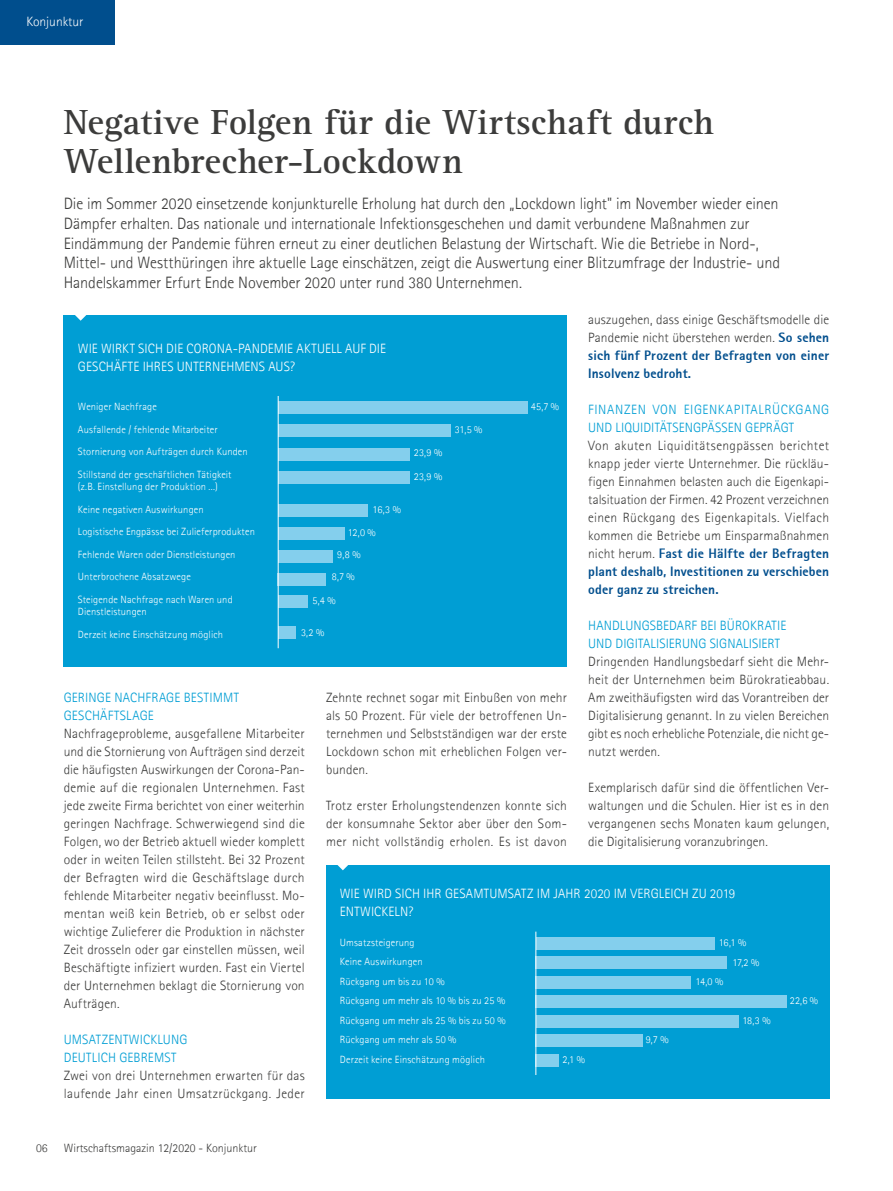
<style>
.page{position:relative;width:893px;height:1191px;background:#fff}
.page>*{position:absolute;margin:0;border:0;box-sizing:border-box;transform-origin:0 0}
.t1{font:700 36px/39px "Rotis Serif Std";letter-spacing:.005em;color:#3c3c3b}
.t2{font:300 16.5px/19.8px "Agfa Rotis Sans Serif";letter-spacing:-.005em;color:#3c3c3b}
.t3{font:300 13.5px/18px "Agfa Rotis Sans Serif";letter-spacing:.01em;color:#3c3c3b;text-align:justify}
.t4{font:300 13.5px/18px "Agfa Rotis Sans Serif";color:#fff}
.t5{font:300 13.5px/18px "Agfa Rotis Sans Serif";letter-spacing:.01em;color:#009ed4}
.t6{font:300 13.5px/18px "Agfa Rotis Sans Serif";letter-spacing:.03em;color:#009ed4}
.t7{font:300 12px "Agfa Rotis Sans Serif";color:#3c3c3b}
.t8{font:300 10.5px/22.5px "Agfa Rotis Sans Serif";letter-spacing:.01em;color:#fff}
.s1{font-weight:800;color:#004e8d}
</style>
<div class="page">
<div style="left:326px;top:864px;width:503px;height:234px;background:#009ed4"></div>
<div style="left:64px;top:315px;width:503px;height:351px;background:#009ed4"></div>
<div style="left:0;top:0;width:114px;height:45px;background:#004e8d"></div>
<svg style="left:75px;top:315px;width:12px;height:6px"></svg>
<div style="left:278px;top:401px;width:249px;height:13px;background:#84cfed"></div>
<svg style="left:337px;top:864px;width:12px;height:6px"></svg>
<div style="left:278px;top:424px;width:173px;height:13px;background:#84cfed"></div>
<div style="left:278px;top:447px;width:132px;height:13px;background:#84cfed"></div>
<div style="left:278px;top:471px;width:132px;height:13px;background:#84cfed"></div>
<div style="left:278px;top:504px;width:90px;height:13px;background:#84cfed"></div>
<div style="left:278px;top:527px;width:66px;height:13px;background:#84cfed"></div>
<div style="left:278px;top:550px;width:54px;height:12px;background:#84cfed"></div>
<div style="left:278px;top:573px;width:48px;height:12px;background:#84cfed"></div>
<div style="left:278px;top:595px;width:30px;height:13px;background:#84cfed"></div>
<div style="left:278px;top:626px;width:18px;height:13px;background:#84cfed"></div>
<hr style="left:278px;top:396px;width:1px;height:252px;background:#fff">
<div style="left:536px;top:936px;width:178px;height:13px;background:#84cfed"></div>
<div style="left:536px;top:956px;width:191px;height:13px;background:#84cfed"></div>
<div style="left:536px;top:975px;width:155px;height:13px;background:#84cfed"></div>
<div style="left:536px;top:995px;width:251px;height:13px;background:#84cfed"></div>
<div style="left:536px;top:1014px;width:203px;height:13px;background:#84cfed"></div>
<div style="left:536px;top:1034px;width:107px;height:13px;background:#84cfed"></div>
<div style="left:536px;top:1053px;width:23px;height:13px;background:#84cfed"></div>
<hr style="left:535px;top:931px;width:1px;height:144px;background:#fff">
<p class="t4" style="left:26px;top:12px;width:59px">Konjunktur</p>
<h1 class="t1" style="left:64px;top:103px;width:651px">Negative Folgen für die Wirtschaft durch<br>Wellenbrecher-Lockdown</h1>
<p class="t2" style="left:64px;top:193px;width:718px">Die im Sommer 2020 einsetzende konjunkturelle Erholung hat durch den „Lockdown light" im November wieder einen Dämpfer erhalten. Das nationale und internationale Infektionsgeschehen und damit verbundene Maßnahmen zur Eindämmung der Pandemie führen erneut zu einer deutlichen Belastung der Wirtschaft. Wie die Betriebe in Nord-, Mittel- und Westthüringen ihre aktuelle Lage einschätzen, zeigt die Auswertung einer Blitzumfrage der Industrie- und Handelskammer Erfurt Ende November 2020 unter rund 380 Unternehmen.</p>
<p class="t3" style="left:588px;top:310px;width:242px">auszugehen, dass einige Geschäftsmodelle die Pandemie nicht überstehen werden. <span class="s1">So sehen sich fünf Prozent der Befragten von einer Insolvenz bedroht.</span></p>
<p class="t6" style="left:588px;top:400px;width:242px">FINANZEN VON EIGENKAPITALRÜCKGANG<br>UND LIQUIDITÄTSENGPÄSSEN GEPRÄGT</p>
<p class="t3" style="left:588px;top:436px;width:242px">Von akuten Liquiditätsengpässen berichtet knapp jeder vierte Unternehmer. Die rückläu&shy;figen Einnahmen belasten auch die Eigenkapi&shy;talsituation der Firmen. 42 Prozent verzeichnen einen Rückgang des Eigenkapitals. Vielfach kommen die Betriebe um Einsparmaßnahmen nicht herum. <span class="s1">Fast die Hälfte der Befragten plant deshalb, Investitionen zu verschieben oder ganz zu streichen.</span></p>
<p class="t5" style="left:588px;top:616px;width:200px">HANDLUNGSBEDARF BEI BÜROKRATIE<br>UND DIGITALISIERUNG SIGNALISIERT</p>
<p class="t3" style="left:588px;top:652px;width:242px">Dringenden Handlungsbedarf sieht die Mehr&shy;heit der Unternehmen beim Bürokratieabbau.<br>Am zweithäufigsten wird das Vorantreiben der Digitalisierung genannt. In zu vielen Bereichen gibt es noch erhebliche Potenziale, die nicht ge&shy;nutzt werden.</p>
<p class="t3" style="left:588px;top:778px;width:242px">Exemplarisch dafür sind die öffentlichen Ver&shy;waltungen und die Schulen. Hier ist es in den vergangenen sechs Monaten kaum gelungen, die Digitalisierung voranzubringen.</p>
<p class="t4" style="left:78px;top:339px;width:310px">WIE WIRKT SICH DIE CORONA-PANDEMIE AKTUELL AUF DIE<br>GESCHÄFTE IHRES UNTERNEHMENS AUS?</p>
<p class="t8" style="left:78px;top:395px;width:171px">Weniger Nachfrage<br>Ausfallende / fehlende Mitarbeiter Stornierung von Aufträgen durch Kunden Stillstand der geschäftlichen Tätigkeit</p>
<p class="t8" style="left:78px;top:475px;width:178px">(z.B. Einstellung der Produktion ...)<br>Keine negativen Auswirkungen<br>Logistische Engpässe bei Zulieferprodukten Fehlende Waren oder Dienstleistungen Unterbrochene Absatzwege<br>Steigende Nachfrage nach Waren und</p>
<p class="t8" style="left:78px;top:600px;width:147px">Dienstleistungen<br>Derzeit keine Einschätzung möglich</p>
<p class="t8" style="left:531px;top:395px;width:30px">45,7 %</p>
<p class="t8" style="left:455px;top:417px;width:29px">31,5 %</p>
<p class="t8" style="left:414px;top:441px;width:30px">23,9 %</p>
<p class="t8" style="left:414px;top:465px;width:30px">23,9 %</p>
<p class="t8" style="left:373px;top:498px;width:30px">16,3 %</p>
<p class="t8" style="left:348px;top:521px;width:29px">12,0 %</p>
<p class="t8" style="left:337px;top:543px;width:25px">9,8 %</p>
<p class="t8" style="left:332px;top:565px;width:25px">8,7 %</p>
<p class="t8" style="left:313px;top:589px;width:25px">5,4 %</p>
<p class="t8" style="left:301px;top:621px;width:25px">3,2 %</p>
<p class="t5" style="left:64px;top:688px;width:177px">GERINGE NACHFRAGE BESTIMMT<br>GESCHÄFTSLAGE</p>
<p class="t3" style="left:64px;top:724px;width:242px">Nachfrageprobleme, ausgefallene Mitarbeiter und die Stornierung von Aufträgen sind derzeit die häufigsten Auswirkungen der Corona-Pan&shy;demie auf die regionalen Unternehmen. Fast jede zweite Firma berichtet von einer weiterhin geringen Nachfrage. Schwerwiegend sind die Folgen, wo der Betrieb aktuell wieder komplett oder in weiten Teilen stillsteht. Bei 32 Prozent der Befragten wird die Geschäftslage durch fehlende Mitarbeiter negativ beeinflusst. Mo&shy;mentan weiß kein Betrieb, ob er selbst oder wichtige Zulieferer die Produktion in nächster Zeit drosseln oder gar einstellen müssen, weil Beschäftigte infiziert wurden. Fast ein Viertel der Unternehmen beklagt die Stornierung von Aufträgen.</p>
<p class="t5" style="left:64px;top:1030px;width:125px">UMSATZENTWICKLUNG<br>DEUTLICH GEBREMST</p>
<p class="t3" style="left:64px;top:1066px;width:242px">Zwei von drei Unternehmen erwarten für das laufende Jahr einen Umsatzrückgang. Jeder</p>
<p class="t3" style="left:326px;top:688px;width:242px">Zehnte rechnet sogar mit Einbußen von mehr als 50 Prozent. Für viele der betroffenen Un&shy;ternehmen und Selbstständigen war der erste Lockdown schon mit erheblichen Folgen ver&shy;bunden.</p>
<p class="t3" style="left:326px;top:796px;width:242px">Trotz erster Erholungstendenzen konnte sich der konsumnahe Sektor aber über den Som&shy;mer nicht vollständig erholen. Es ist davon</p>
<p class="t4" style="left:340px;top:883px;width:397px">WIE WIRD SICH IHR GESAMTUMSATZ IM JAHR 2020 IM VERGLEICH ZU 2019<br>ENTWICKELN?</p>
<p class="t8" style="left:340px;top:932px;width:167px;line-height:19.5px">Umsatzsteigerung<br>Keine Auswirkungen<br>Rückgang um bis zu 10 %<br>Rückgang um mehr als 10 % bis zu 25 %<br>Rückgang um mehr als 25 % bis zu 50 %<br>Rückgang um mehr als 50 %<br>Derzeit keine Einschätzung möglich</p>
<p class="t8" style="left:719px;top:930px;width:29px">16,1 %</p>
<p class="t8" style="left:732px;top:950px;width:29px">17,2 %</p>
<p class="t8" style="left:695px;top:970px;width:29px">14,0 %</p>
<p class="t8" style="left:790px;top:989px;width:30px">22,6 %</p>
<p class="t8" style="left:742px;top:1008px;width:30px">18,3 %</p>
<p class="t8" style="left:646px;top:1028px;width:24px">9,7 %</p>
<p class="t8" style="left:563px;top:1048px;width:24px">2,1 %</p>
<p class="t7" style="left:36px;top:1141px;width:13px">06</p>
<p class="t7" style="left:64px;top:1141px;width:195px">Wirtschaftsmagazin 12/2020 - Konjunktur</p>
</div>
